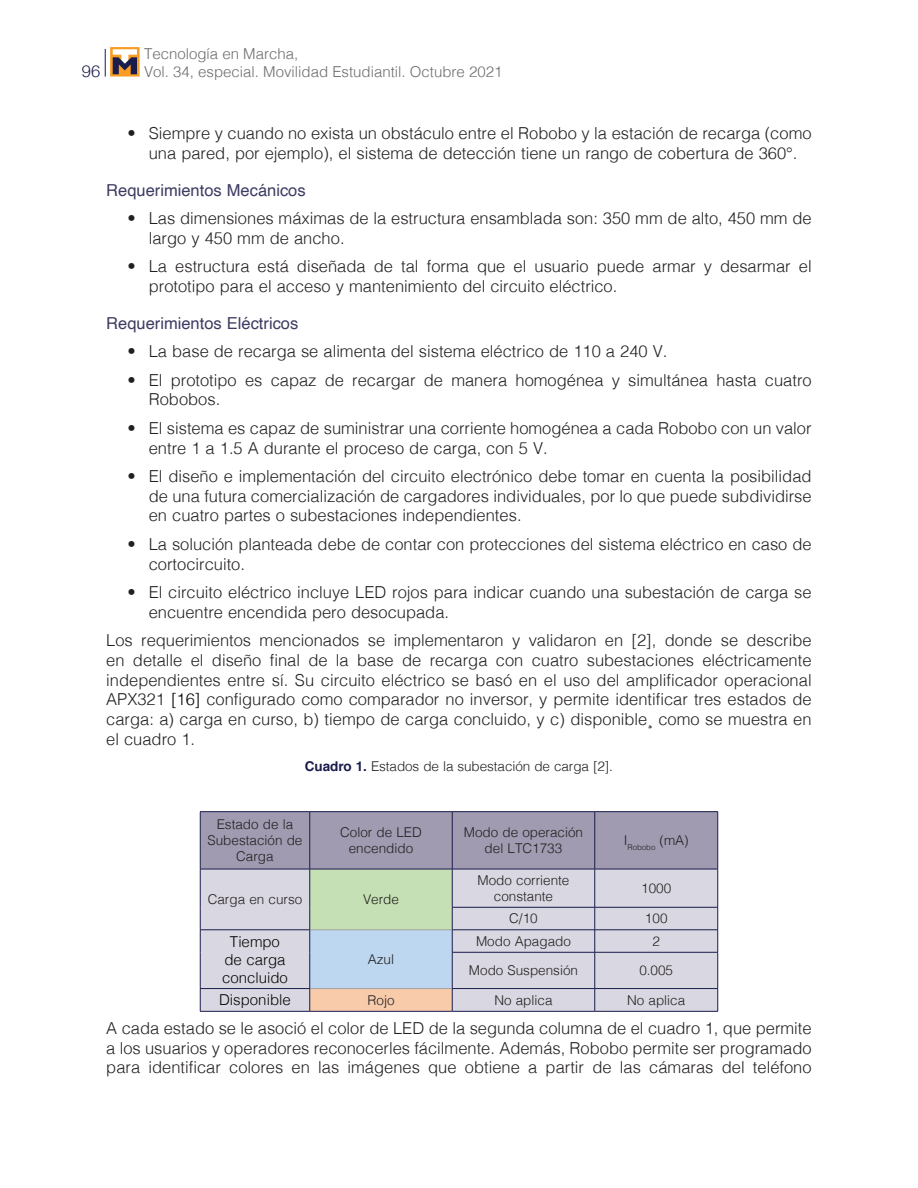
<style>
.page{position:relative;width:918px;height:1188px;background:#fff}
.page>*{position:absolute;margin:0;border:0;box-sizing:border-box;transform-origin:0 0}
.t1{font:300 16.5px/19.8px "Helvetica";color:#231f20}
.t2{font:16.5px "Helvetica";color:#3c3b62}
.t3{font:300 16.5px "Helvetica Neue";color:#1a1c4c}
.t4{font:300 15px "Helvetica";color:#6c6d70}
.t5{font:300 15px/18px "Helvetica";color:#040503;text-align:center}
.t6{font:300 13.5px/16.2px "Helvetica";color:#231f20;text-align:center}
.t7{font:300 7.8px "Helvetica";color:#231f20}
.s1{color:#040503}
.s2{font-weight:700;color:#1a1c4c}
</style>
<div class="page">
<svg style="left:105px;top:49px;width:1px;height:28px"></svg>
<svg style="left:110px;top:47px;width:30px;height:30px"></svg>
<svg style="left:113px;top:49px;width:24px;height:25px"></svg>
<div style="left:201px;top:812px;width:516px;height:57px;background:#a09bb0"></div>
<div style="left:201px;top:870px;width:516px;height:141px;background:#d9d7e1"></div>
<div style="left:310px;top:869px;width:142px;height:61px;background:#c5e0b4"></div>
<div style="left:310px;top:930px;width:142px;height:59px;background:#bcd7ef"></div>
<div style="left:310px;top:989px;width:142px;height:22px;background:#f8cbab"></div>
<hr style="left:200px;top:811px;width:110px;height:1px;background:#1a1c4c">
<hr style="left:200px;top:812px;width:1px;height:57px;background:#1a1c4c">
<hr style="left:310px;top:811px;width:142px;height:1px;background:#1a1c4c">
<hr style="left:309px;top:812px;width:1px;height:57px;background:#1a1c4c">
<hr style="left:452px;top:811px;width:143px;height:1px;background:#1a1c4c">
<hr style="left:452px;top:812px;width:1px;height:57px;background:#1a1c4c">
<hr style="left:595px;top:811px;width:123px;height:1px;background:#1a1c4c">
<hr style="left:594px;top:812px;width:1px;height:57px;background:#1a1c4c">
<hr style="left:717px;top:812px;width:1px;height:57px;background:#1a1c4c">
<hr style="left:200px;top:869px;width:110px;height:1px;background:#1a1c4c">
<hr style="left:310px;top:869px;width:142px;height:1px;background:#1a1c4c">
<hr style="left:452px;top:869px;width:143px;height:1px;background:#1a1c4c">
<hr style="left:595px;top:869px;width:123px;height:1px;background:#1a1c4c">
<hr style="left:452px;top:907px;width:143px;height:1px;background:#1a1c4c">
<hr style="left:595px;top:907px;width:123px;height:1px;background:#1a1c4c">
<hr style="left:200px;top:930px;width:110px;height:1px;background:#1a1c4c">
<hr style="left:452px;top:930px;width:143px;height:1px;background:#1a1c4c">
<hr style="left:595px;top:930px;width:123px;height:1px;background:#1a1c4c">
<hr style="left:452px;top:952px;width:143px;height:1px;background:#1a1c4c">
<hr style="left:595px;top:952px;width:123px;height:1px;background:#1a1c4c">
<hr style="left:200px;top:988px;width:110px;height:1px;background:#1a1c4c">
<hr style="left:452px;top:988px;width:143px;height:1px;background:#1a1c4c">
<hr style="left:595px;top:988px;width:123px;height:1px;background:#1a1c4c">
<hr style="left:310px;top:929px;width:142px;height:1px;background:#a5a4a4">
<hr style="left:310px;top:988px;width:142px;height:1px;background:#a5a4a4">
<hr style="left:200px;top:869px;width:1px;height:38px;background:#1a1c4c">
<hr style="left:309px;top:869px;width:1px;height:38px;background:#1a1c4c">
<hr style="left:452px;top:869px;width:1px;height:38px;background:#1a1c4c">
<hr style="left:594px;top:869px;width:1px;height:38px;background:#1a1c4c">
<hr style="left:717px;top:869px;width:1px;height:38px;background:#1a1c4c">
<svg style="left:200px;top:907px;width:1px;height:45px"></svg>
<svg style="left:309px;top:907px;width:1px;height:45px"></svg>
<hr style="left:200px;top:952px;width:1px;height:36px;background:#1a1c4c">
<hr style="left:309px;top:952px;width:1px;height:36px;background:#1a1c4c">
<svg style="left:452px;top:907px;width:1px;height:45px"></svg>
<svg style="left:594px;top:907px;width:1px;height:45px"></svg>
<svg style="left:717px;top:907px;width:1px;height:45px"></svg>
<hr style="left:452px;top:952px;width:1px;height:36px;background:#1a1c4c">
<hr style="left:594px;top:952px;width:1px;height:36px;background:#1a1c4c">
<hr style="left:717px;top:952px;width:1px;height:36px;background:#1a1c4c">
<svg style="left:200px;top:989px;width:1px;height:22px"></svg>
<svg style="left:309px;top:989px;width:1px;height:22px"></svg>
<svg style="left:452px;top:989px;width:1px;height:22px"></svg>
<svg style="left:594px;top:989px;width:1px;height:22px"></svg>
<svg style="left:717px;top:989px;width:1px;height:22px"></svg>
<hr style="left:200px;top:1011px;width:110px;height:1px;background:#1a1c4c">
<hr style="left:310px;top:1011px;width:142px;height:1px;background:#1a1c4c">
<hr style="left:452px;top:1011px;width:143px;height:1px;background:#1a1c4c">
<hr style="left:595px;top:1011px;width:123px;height:1px;background:#1a1c4c">
<p class="t4" style="left:144px;top:40px;width:156px">Tecnología en Marcha,</p>
<p class="t3" style="left:82px;top:57px;width:20px">96</p>
<p class="t4" style="left:144px;top:58px;width:360px">Vol. 34, especial. Movilidad Estudiantil. Octubre 2021</p>
<p class="t1" style="left:128px;top:122px;width:686px;text-align:center">• Siempre y cuando no exista un obstáculo entre el Robobo y la estación de recarga (como una pared, por ejemplo), el sistema de detección tiene un rango de cobertura de 360°.</p>
<p class="t2" style="left:106px;top:178px;width:201px">Requerimientos Mecánicos</p>
<p class="t1" style="left:149px;top:207px;width:664px;text-indent:-21px">• Las dimensiones máximas de la estructura ensamblada son: 350 mm de alto, 450 mm de largo y 450 mm de ancho.</p>
<p class="t1" style="left:149px;top:255px;width:664px;text-indent:-21px">• La estructura está diseñada de tal forma que el usuario puede armar y desarmar el prototipo para el acceso y mantenimiento del circuito eléctrico.</p>
<p class="t2" style="left:106px;top:311px;width:194px">Requerimientos Eléctricos</p>
<p class="t1" style="left:128px;top:340px;width:541px">• La base de recarga se alimenta del sistema eléctrico de 110 a 240 V.</p>
<p class="t1" style="left:149px;top:369px;width:664px;text-indent:-21px">• El prototipo es capaz de recargar de manera homogénea y simultánea hasta cuatro<br>Robobos.</p>
<p class="t1" style="left:149px;top:417px;width:664px;text-indent:-21px">• El sistema es capaz de suministrar una corriente homogénea a cada Robobo con un valor entre 1 a 1.5 A durante el proceso de carga, con 5 V.</p>
<p class="t1" style="left:149px;top:465px;width:664px;text-align:justify;text-indent:-21px">• El diseño e implementación del circuito electrónico debe tomar en cuenta la posibilidad de una futura comercialización de cargadores individuales, por lo que puede subdividirse en cuatro partes o subestaciones independientes.</p>
<p class="t1" style="left:149px;top:533px;width:664px;text-indent:-21px">• La solución planteada debe de contar con protecciones del sistema eléctrico en caso de cortocircuito.</p>
<p class="t1" style="left:149px;top:581px;width:664px;text-indent:-21px">• El circuito eléctrico incluye LED rojos para indicar cuando una subestación de carga se encuentre encendida pero desocupada.</p>
<p class="t1" style="left:106px;top:629px;width:707px;text-align:justify">Los requerimientos mencionados se implementaron y validaron en [2], donde se describe en detalle el diseño final de la base de recarga con cuatro subestaciones eléctricamente independientes entre sí. Su circuito eléctrico se basó en el uso del amplificador operacional APX321 <span class="s1">[16]</span> configurado como comparador no inversor, y permite identificar tres estados de carga: a) carga en curso, b) tiempo de carga concluido, y c) disponible¸ como se muestra en el cuadro 1.</p>
<p class="t6" style="left:305px;top:758px;width:310px"><span class="s2">Cuadro 1.</span> Estados de la subestación de carga [2].</p>
<p class="t6" style="left:208px;top:815px;width:96px">Estado de la<br>Subestación de<br>Carga</p>
<p class="t6" style="left:340px;top:823px;width:83px">Color de LED encendido</p>
<p class="t6" style="left:464px;top:823px;width:121px">Modo de operación del LTC1733</p>
<p class="t7" style="left:624px;top:840px;width:67px"><sup>I</sup>Robobo <sup>(mA)</sup></p>
<p class="t6" style="left:208px;top:890px;width:96px">Carga en curso</p>
<p class="t6" style="left:363px;top:890px;width:38px">Verde</p>
<p class="t6" style="left:478px;top:871px;width:93px">Modo corriente constante</p>
<p class="t6" style="left:641px;top:879px;width:32px">1000</p>
<p class="t6" style="left:509px;top:910px;width:30px">C/10</p>
<p class="t6" style="left:645px;top:910px;width:24px">100</p>
<p class="t5" style="left:222px;top:931px;width:67px">Tiempo de carga concluido</p>
<p class="t6" style="left:368px;top:950px;width:28px">Azul</p>
<p class="t6" style="left:476px;top:932px;width:96px">Modo Apagado</p>
<p class="t6" style="left:652px;top:932px;width:9px">2</p>
<p class="t6" style="left:469px;top:961px;width:111px">Modo Suspensión</p>
<p class="t6" style="left:639px;top:961px;width:35px">0.005</p>
<p class="t5" style="left:219px;top:990px;width:73px">Disponible</p>
<p class="t6" style="left:367px;top:991px;width:29px">Rojo</p>
<p class="t6" style="left:494px;top:991px;width:60px">No aplica</p>
<p class="t6" style="left:627px;top:991px;width:60px">No aplica</p>
<p class="t1" style="left:106px;top:1017px;width:707px;text-align:justify">A cada estado se le asoció el color de LED de la segunda columna de el cuadro 1, que permite a los usuarios y operadores reconocerles fácilmente. Además, Robobo permite ser programado para identificar colores en las imágenes que obtiene a partir de las cámaras del teléfono</p>
</div>
